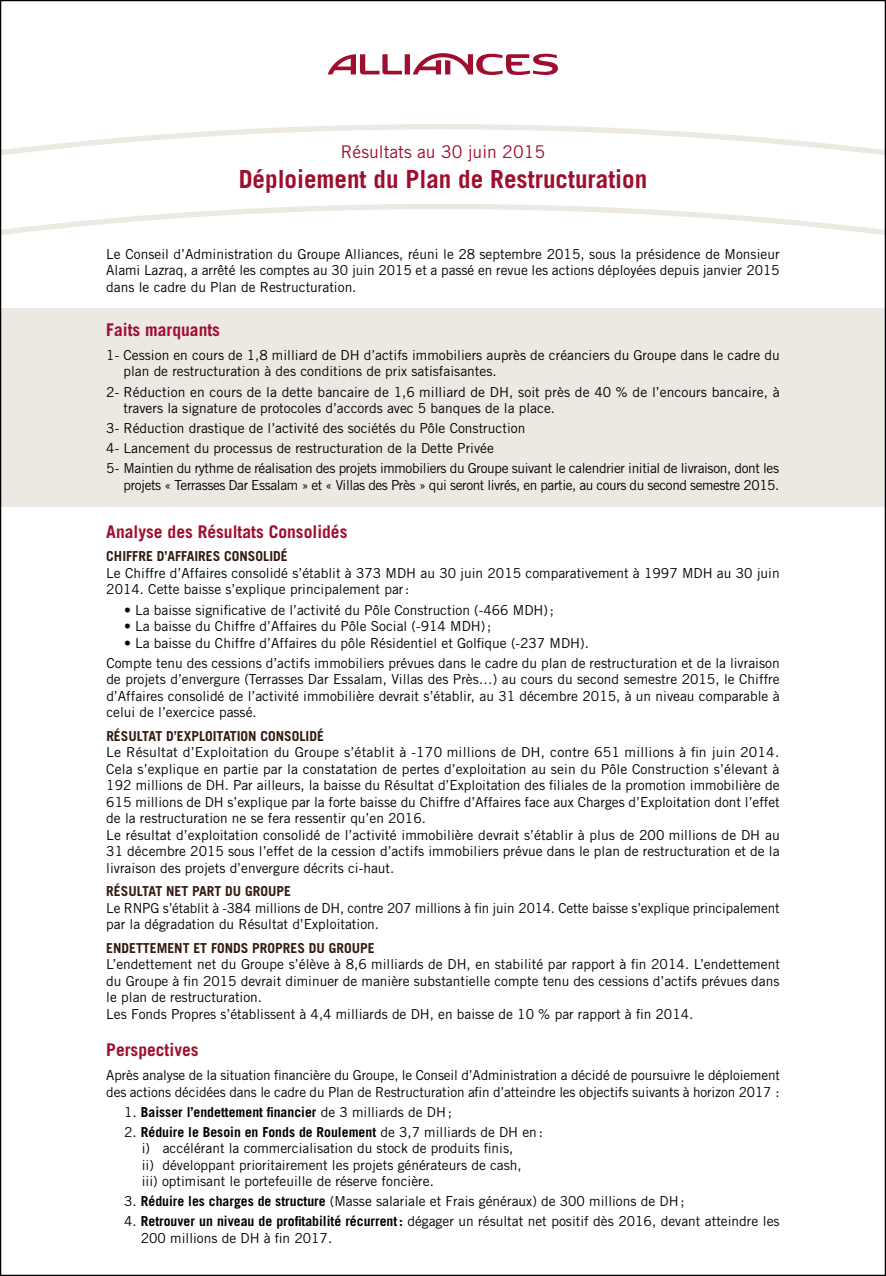
<style>
.page{position:relative;width:886px;height:1276px;background:#fff}
.page>*{position:absolute;margin:0;border:0;box-sizing:border-box;transform-origin:0 0}
.t1{font:700 25px "Trade Gothic";color:#9f0e2e}
.t2{font:700 17.5px "Trade Gothic";color:#9f0e2e}
.t3{font:17.5px "Trade Gothic";color:#9f0e2e}
.t4{font:13.75px/16.5px "Trade Gothic";color:#000}
.t5{font:700 13.75px "Trade Gothic";color:#341a13}
.t6{font:13.75px "Trade Gothic";letter-spacing:-.025em;color:#000}
.t7{font:700 13.75px "Trade Gothic";color:#000}
.s1{font-weight:400}
.s2{font-weight:700}
</style>
<div class="page">
<div style="left:0;top:308px;width:886px;height:199px;background:#ede9e2"></div>
<div style="left:405px;top:54px;width:5px;height:20px;background:#9f0e2e"></div>
<svg style="left:413px;top:53px;width:145px;height:22px"></svg>
<svg style="left:328px;top:54px;width:74px;height:20px"></svg>
<svg style="left:2px;top:124px;width:882px;height:31px"></svg>
<svg style="left:2px;top:204px;width:882px;height:31px"></svg>
<p class="t3" style="left:341px;top:141px;width:206px">Résultats au 30 juin 2015</p>
<h1 class="t1" style="left:239px;top:164px;width:410px">Déploiement du Plan de Restructuration</h1>
<p class="t4" style="left:106px;top:245px;width:675px;text-align:justify">Le Conseil d’Administration du Groupe Alliances, réuni le 28 septembre 2015, sous la présidence de Monsieur Alami Lazraq, a arrêté les comptes au 30 juin 2015 et a passé en revue les actions déployées depuis janvier 2015 dans le cadre du Plan de Restructuration.</p>
<p class="t2" style="left:106px;top:319px;width:115px">Faits marquants</p>
<p class="t4" style="left:123px;top:347px;width:658px;text-indent:-17px">1- Cession en cours de 1,8 milliard de DH d’actifs immobiliers auprès de créanciers du Groupe dans le cadre du plan de restructuration à des conditions de prix satisfaisantes.</p>
<p class="t4" style="left:123px;top:383px;width:658px;text-indent:-17px">2- Réduction en cours de la dette bancaire de 1,6 milliard de DH, soit près de 40 % de l’encours bancaire, à travers la signature de protocoles d’accords avec 5 banques de la place.</p>
<p class="t4" style="left:106px;top:418px;width:674px;line-height:20px">3- Réduction drastique de l’activité des sociétés du Pôle Construction<br>4- Lancement du processus de restructuration de la Dette Privée<br>5- Maintien du rythme de réalisation des projets immobiliers du Groupe suivant le calendrier initial de livraison, dont les</p>
<p class="t6" style="left:123px;top:476px;width:657px">projets « Terrasses Dar Essalam » et « Villas des Près » qui seront livrés, en partie, au cours du second semestre 2015.</p>
<p class="t2" style="left:106px;top:521px;width:243px">Analyse des Résultats Consolidés</p>
<p class="t5" style="left:106px;top:548px;width:183px">CHIFFRE D’AFFAIRES CONSOLIDÉ</p>
<p class="t4" style="left:106px;top:564px;width:675px">Le Chiffre d’Affaires consolidé s’établit à 373 MDH au 30 juin 2015 comparativement à 1997 MDH au 30 juin<br>2014. Cette baisse s’explique principalement par:</p>
<p class="t4" style="left:124px;top:601px;width:431px">• La baisse significative de l’activité du Pôle Construction (-466 MDH);</p>
<p class="t4" style="left:124px;top:617px;width:369px">• La baisse du Chiffre d’Affaires du Pôle Social (-914 MDH);</p>
<p class="t4" style="left:106px;top:632px;width:675px;line-height:20px;text-indent:18px">• La baisse du Chiffre d’Affaires du pôle Résidentiel et Golfique (-237 MDH).<br>Compte tenu des cessions d’actifs immobiliers prévues dans le cadre du plan de restructuration et de la livraison</p>
<p class="t4" style="left:106px;top:671px;width:675px;text-align:justify">de projets d’envergure (Terrasses Dar Essalam, Villas des Près…) au cours du second semestre 2015, le Chiffre d’Affaires consolidé de l’activité immobilière devrait s’établir, au 31 décembre 2015, à un niveau comparable à celui de l’exercice passé.</p>
<p class="t5" style="left:106px;top:727px;width:219px">RÉSULTAT D’EXPLOITATION CONSOLIDÉ</p>
<p class="t4" style="left:106px;top:744px;width:675px">Le Résultat d’Exploitation du Groupe s’établit à -170 millions de DH, contre 651 millions à fin juin 2014.<br>Cela s’explique en partie par la constatation de pertes d’exploitation au sein du Pôle Construction s’élevant à 192 millions de DH. Par ailleurs, la baisse du Résultat d’Exploitation des filiales de la promotion immobilière de 615 millions de DH s’explique par la forte baisse du Chiffre d’Affaires face aux Charges d’Exploitation dont l’effet de la restructuration ne se fera ressentir qu’en 2016.<br>Le résultat d’exploitation consolidé de l’activité immobilière devrait s’établir à plus de 200 millions de DH au 31 décembre 2015 sous l’effet de la cession d’actifs immobiliers prévue dans le plan de restructuration et de la livraison des projets d’envergure décrits ci-haut.</p>
<p class="t5" style="left:106px;top:883px;width:186px">RÉSULTAT NET PART DU GROUPE</p>
<p class="t4" style="left:106px;top:899px;width:675px">Le RNPG s’établit à -384 millions de DH, contre 207 millions à fin juin 2014. Cette baisse s’explique principalement par la dégradation du Résultat d’Exploitation.</p>
<p class="t5" style="left:106px;top:939px;width:270px">ENDETTEMENT ET FONDS PROPRES DU GROUPE</p>
<p class="t4" style="left:106px;top:956px;width:675px">L’endettement net du Groupe s’élève à 8,6 milliards de DH, en stabilité par rapport à fin 2014. L’endettement du Groupe à fin 2015 devrait diminuer de manière substantielle compte tenu des cessions d’actifs prévues dans le plan de restructuration.<br>Les Fonds Propres s’établissent à 4,4 milliards de DH, en baisse de 10 % par rapport à fin 2014.</p>
<p class="t2" style="left:106px;top:1039px;width:94px">Perspectives</p>
<p class="t4" style="left:106px;top:1066px;width:675px">Après analyse de la situation financière du Groupe, le Conseil d’Administration a décidé de poursuivre le déploiement des actions décidées dans le cadre du Plan de Restructuration afin d’atteindre les objectifs suivants à horizon 2017 :</p>
<p class="t7" style="left:124px;top:1103px;width:329px"><span class="s1">1.</span> Baisser l’endettement financier <span class="s1">de 3 milliards de DH;</span></p>
<p class="t4" style="left:142px;top:1123px;width:403px;text-indent:-18px">2. <span class="s2">Réduire le Besoin en Fonds de Roulement</span> de 3,7 milliards de DH en: i) accélérant la commercialisation du stock de produits finis,<br>ii) développant prioritairement les projets générateurs de cash,<br>iii) optimisant le portefeuille de réserve foncière.</p>
<p class="t4" style="left:124px;top:1193px;width:562px">3. <span class="s2">Réduire les charges de structure</span> (Masse salariale et Frais généraux) de 300 millions de DH;</p>
<p class="t4" style="left:141px;top:1213px;width:640px;text-indent:-17px">4. <span class="s2">Retrouver un niveau de profitabilité récurrent:</span> dégager un résultat net positif dès 2016, devant atteindre les<br>200 millions de DH à fin 2017.</p>
</div>
